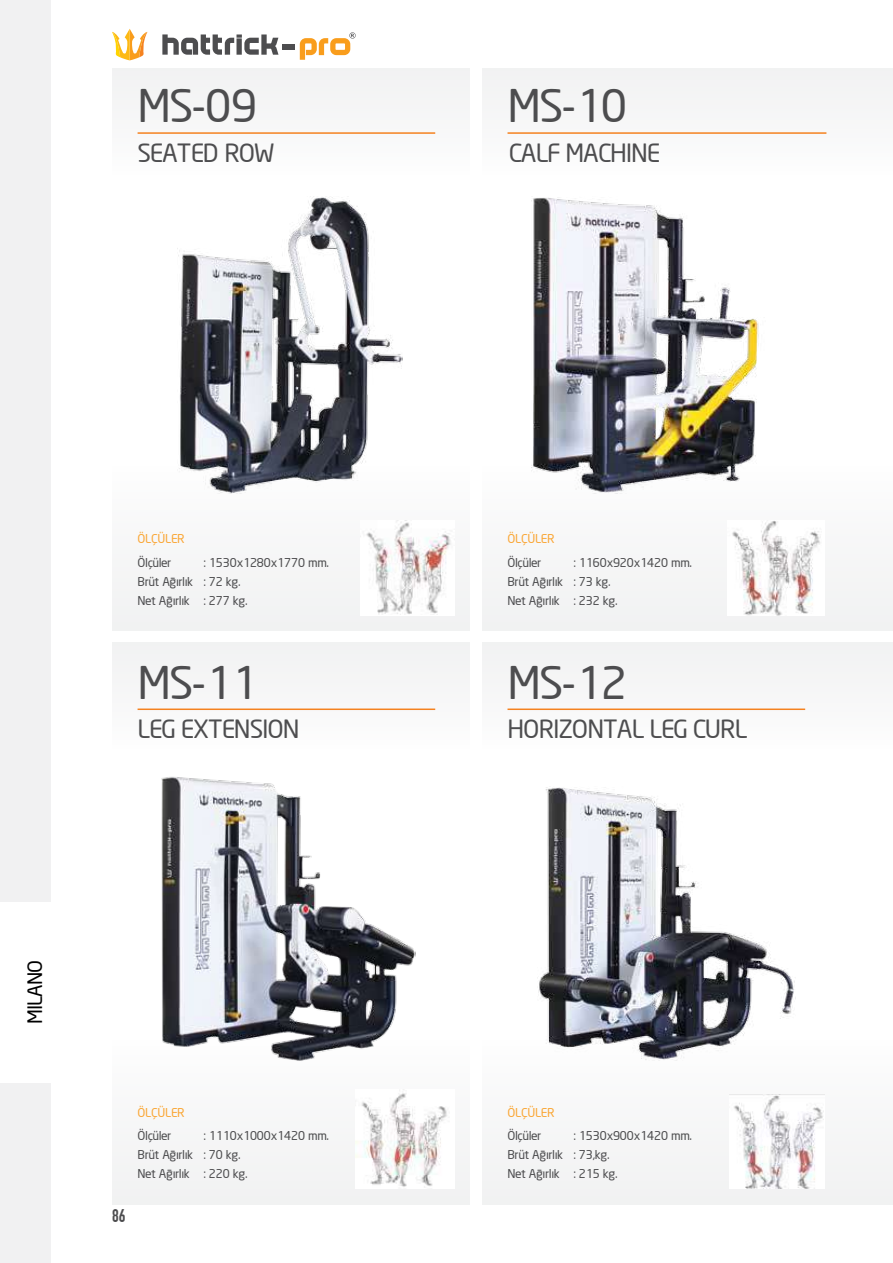
<style>
.page{position:relative;width:893px;height:1263px;background:#fff}
.page>*{position:absolute;margin:0;border:0;box-sizing:border-box;transform-origin:0 0}
.t1{font:44.1px "Neo Sans";color:#4d4d4f}
.t2{font:24.75px "Neo Sans";color:#4d4d4f}
.t3{font:19.5px "Neo Sans";color:#000}
.t4{font:700 18px "DIN Condensed";color:#4d4d4f}
.t5{font:12px/19.2px "Neo Sans";color:#4d4d4f}
.t6{font:12px "Neo Sans";letter-spacing:.025em;color:#faa634}
</style>
<div class="page">
<svg style="left:162px;top:34px;width:116px;height:21px"></svg>
<svg style="left:112px;top:29px;width:35px;height:31px"></svg>
<div style="left:283px;top:45px;width:12px;height:5px;background:#4d4d4f"></div>
<svg style="left:300px;top:32px;width:56px;height:28px"></svg>
<div style="left:482px;top:69px;width:411px;height:561px;background:#fafafb"></div>
<div style="left:112px;top:69px;width:357px;height:561px;background:#fafafa"></div>
<div style="left:482px;top:643px;width:411px;height:561px;background:#fafafa"></div>
<div style="left:112px;top:643px;width:357px;height:561px;background:#f9fafa"></div>
<div style="left:0;top:0;width:51px;height:1263px;background:#f1f1f2"></div>
<div style="left:0;top:902px;width:51px;height:180px;background:#fff"></div>
<hr style="left:138px;top:132px;width:297px;height:2px;background:#f58220">
<hr style="left:138px;top:708px;width:297px;height:2px;background:#f58220">
<hr style="left:507px;top:708px;width:298px;height:2px;background:#f58220">
<hr style="left:507px;top:132px;width:319px;height:2px;background:#f58220">
<img style="left:366px;top:522px;width:85px;height:92px">
<img style="left:732px;top:521px;width:88px;height:94px">
<img style="left:362px;top:1093px;width:85px;height:94px">
<img style="left:734px;top:1095px;width:89px;height:94px">
<img style="left:178px;top:197px;width:225px;height:296px">
<img style="left:533px;top:198px;width:226px;height:295px">
<img style="left:161px;top:777px;width:255px;height:284px">
<img style="left:539px;top:787px;width:257px;height:273px">
<h1 class="t1" style="left:138px;top:79px;width:121px">MS-09</h1>
<h2 class="t2" style="left:138px;top:137px;width:138px">SEATED ROW</h2>
<h1 class="t1" style="left:507px;top:79px;width:121px">MS-10</h1>
<h2 class="t2" style="left:509px;top:137px;width:152px">CALF MACHINE</h2>
<p class="t6" style="left:138px;top:531px;width:48px">ÖLÇÜLER</p>
<p class="t6" style="left:507px;top:531px;width:48px">ÖLÇÜLER</p>
<p class="t5" style="left:138px;top:552px;width:35px">Ölçüler</p>
<p class="t5" style="left:138px;top:552px;width:192px;text-indent:66px">: 1530x1280x1770 mm.<br>Brüt Ağırlık : 72 kg.<br>Net Ağırlık : 277 kg.</p>
<p class="t5" style="left:507px;top:552px;width:35px">Ölçüler</p>
<p class="t5" style="left:507px;top:552px;width:186px;text-indent:66px">: 1160x920x1420 mm.<br>Brüt Ağırlık : 73 kg.<br>Net Ağırlık : 232 kg.</p>
<h1 class="t1" style="left:138px;top:655px;width:121px">MS-11</h1>
<h1 class="t1" style="left:507px;top:655px;width:121px">MS-12</h1>
<h2 class="t2" style="left:138px;top:714px;width:163px">LEG EXTENSION</h2>
<h2 class="t2" style="left:507px;top:714px;width:240px">HORIZONTAL LEG CURL</h2>
<h3 class="t3" style="left:23px;top:1024px;width:65px;rotate:-90deg">MILANO</h3>
<h3 class="t4" style="left:112px;top:1205px;width:15px">86</h3>
<p class="t6" style="left:138px;top:1105px;width:48px">ÖLÇÜLER</p>
<p class="t6" style="left:507px;top:1105px;width:48px">ÖLÇÜLER</p>
<p class="t5" style="left:138px;top:1126px;width:35px">Ölçüler</p>
<p class="t5" style="left:138px;top:1126px;width:192px;text-indent:66px">: 1110x1000x1420 mm.<br>Brüt Ağırlık : 70 kg.<br>Net Ağırlık : 220 kg.</p>
<p class="t5" style="left:507px;top:1126px;width:35px">Ölçüler</p>
<p class="t5" style="left:507px;top:1126px;width:186px;text-indent:66px">: 1530x900x1420 mm.<br>Brüt Ağırlık : 73,kg.<br>Net Ağırlık : 215 kg.</p>
</div>
